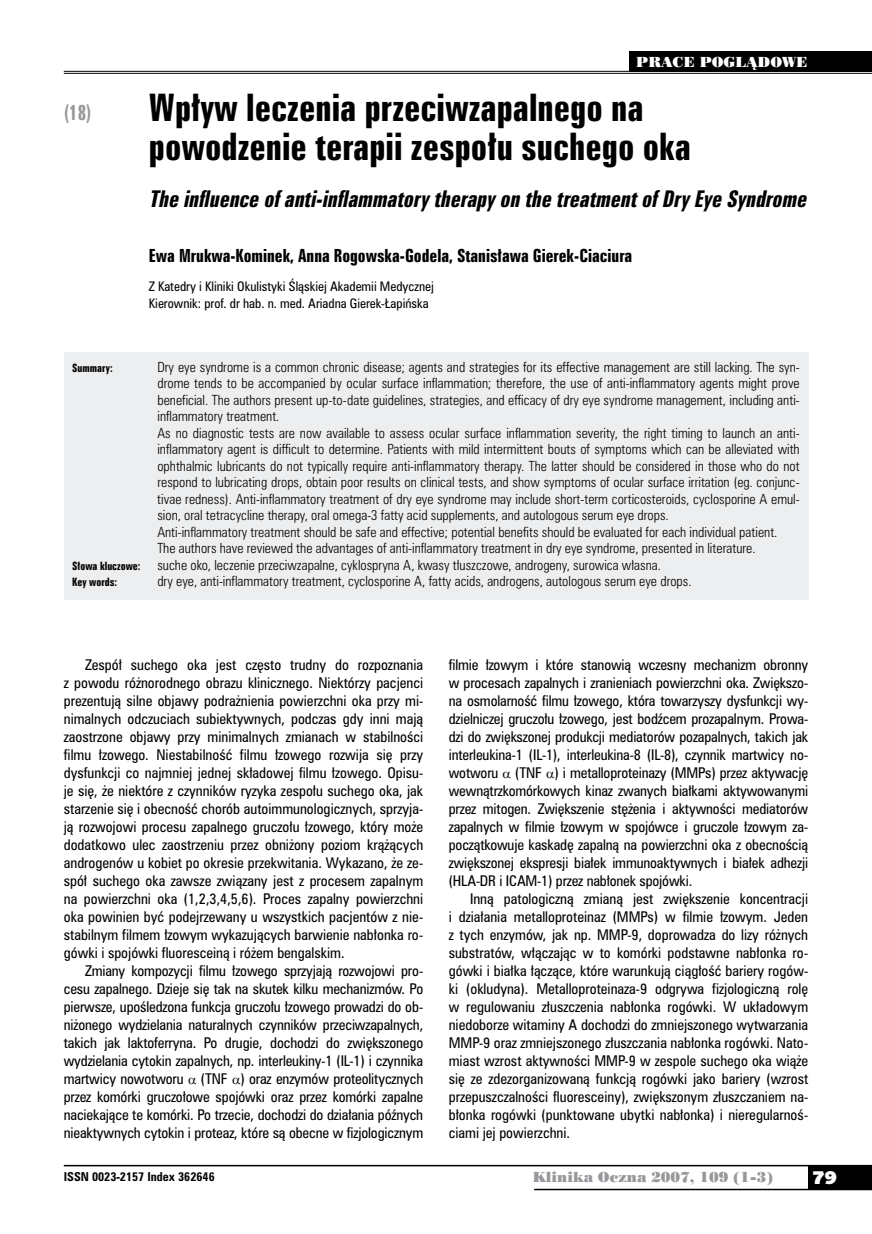
<style>
.page{position:relative;width:872px;height:1234px;background:#fff}
.page>*{position:absolute;margin:0;border:0;box-sizing:border-box;transform-origin:0 0}
.t1{font:34.5px/39px "Zurich Bd X Cn PL";color:#000}
.t2{font:italic 21px "Zurich Bd X Cn PL";color:#000}
.t3{font:19.5px "Zurich Bd X Cn PL";color:#98989c;scale:.9 1}
.t4{font:18px "Humanst 531 U Blk PL";color:#fff}
.t5{font:16.5px "Zurich Bd X Cn PL";color:#000}
.t6{font:13.5px/18px "Zurich Cn PL";letter-spacing:-.01em;color:#000;text-align:justify}
.t7{font:13.5px "Poster Bodoni PL";color:#98989c}
.t8{font:13.5px "Poster Bodoni PL";color:#fff}
.t9{font:12.75px/16.5px "Zurich Lt Cn PL";color:#000}
.t10{font:12px/16.5px "Zurich Cn PL";color:#000}
.t11{font:700 11.25px "Zurich Cn PL";color:#000}
.t12{font:10.5px "Zurich Bd X Cn PL";color:#000}
</style>
<div class="page">
<div style="left:808px;top:1165px;width:64px;height:24px;background:#000"></div>
<hr style="left:64px;top:1164px;width:808px;height:2px;background:#000">
<hr style="left:534px;top:1188px;width:338px;height:1px;background:#000">
<div style="left:64px;top:353px;width:744px;height:247px;background:#edeeef"></div>
<hr style="left:64px;top:71px;width:808px;height:1px;background:#000">
<hr style="left:64px;top:73px;width:808px;height:1px;background:#000">
<div style="left:630px;top:51px;width:242px;height:21px;background:#000"></div>
<h3 class="t3" style="left:64px;top:100px;width:32px">(18)</h3>
<p class="t8" style="left:636px;top:53px;width:173px">PRACE POGLĄDOWE</p>
<h1 class="t1" style="left:149px;top:88px;width:543px">Wpływ leczenia przeciwzapalnego na powodzenie terapii zespołu suchego oka</h1>
<h2 class="t2" style="left:149px;top:185px;width:664px">The influence ofanti-inflammatorytherapyon the treatmentofDryEye Syndrome</h2>
<p class="t5" style="left:149px;top:245px;width:485px">Ewa Mrukwa-Kominek, Anna Rogowska-Godela, Stanisława Gierek-Ciaciura</p>
<p class="t10" style="left:149px;top:278px;width:286px">Z Katedry i Kliniki Okulistyki Śląskiej Akademii Medycznej<br>Kierownik: prof. dr hab. n. med. Ariadna Gierek-Łapińska</p>
<p class="t12" style="left:72px;top:360px;width:42px">Summary:</p>
<p class="t9" style="left:157px;top:358px;width:644px">Dry eye syndrome is a common chronic disease; agents and strategies for its effective management are still lacking. The syn&shy;drome tends to be accompanied by ocular surface inflammation; therefore, the use of anti-inflammatory agents might prove beneficial. The authors present up-to-date guidelines, strategies, and efficacy of dry eye syndrome management, including anti&shy;inflammatory treatment.<br>As no diagnostic tests are now available to assess ocular surface inflammation severity, the right timing to launch an anti&shy;inflammatory agent is difficult to determine. Patients with mild intermittent bouts of symptoms which can be alleviated with ophthalmic lubricants do not typically require anti-inflammatory therapy. The latter should be considered in those who do not respond to lubricating drops, obtain poor results on clinical tests, and show symptoms of ocular surface irritation (eg. conjunc&shy;tivae redness). Anti-inflammatory treatment of dry eye syndrome may include short-term corticosteroids, cyclosporine A emul&shy;sion, oral tetracycline therapy, oral omega-3 fatty acid supplements, and autologous serum eye drops.<br>Anti-inflammatory treatment should be safe and effective; potential benefits should be evaluated for each individual patient.<br>The authors have reviewed the advantages of anti-inflammatory treatment in dry eye syndrome, presented in literature.</p>
<p class="t12" style="left:72px;top:558px;width:70px">Słowa kluczowe:</p>
<p class="t9" style="left:157px;top:556px;width:505px">suche oko, leczenie przeciwzapalne, cyklospryna A, kwasy tłuszczowe, androgeny, surowica własna.</p>
<p class="t12" style="left:72px;top:575px;width:46px">Key words:</p>
<p class="t9" style="left:157px;top:573px;width:536px">dry eye, anti-inflammatory treatment, cyclosporine A, fatty acids, androgens, autologous serum eye drops.</p>
<p class="t6" style="left:64px;top:655px;width:361px;text-indent:21px">Zespół suchego oka jest często trudny do rozpoznania z powodu różnorodnego obrazu klinicznego. Niektórzy pacjenci prezentują silne objawy podrażnienia powierzchni oka przy mi&shy;nimalnych odczuciach subiektywnych, podczas gdy inni mają zaostrzone objawy przy minimalnych zmianach w stabilności filmu łzowego. Niestabilność filmu łzowego rozwija się przy dysfunkcji co najmniej jednej składowej filmu łzowego. Opisu&shy;je się, że niektóre z czynników ryzyka zespołu suchego oka, jak starzenie się i obecność chorób autoimmunologicznych, sprzyja&shy;ją rozwojowi procesu zapalnego gruczołu łzowego, który może dodatkowo ulec zaostrzeniu przez obniżony poziom krążących androgenów u kobiet po okresie przekwitania. Wykazano, że ze&shy;spół suchego oka zawsze związany jest z procesem zapalnym na powierzchni oka (1,2,3,4,5,6). Proces zapalny powierzchni oka powinien być podejrzewany u wszystkich pacjentów z nie&shy;stabilnym filmem łzowym wykazujących barwienie nabłonka ro&shy;gówki i spojówki fluoresceiną i różem bengalskim.</p>
<p class="t6" style="left:64px;top:961px;width:361px;text-indent:21px">Zmiany kompozycji filmu łzowego sprzyjają rozwojowi pro&shy;cesu zapalnego. Dzieje się tak na skutek kilku mechanizmów. Po pierwsze, upośledzona funkcja gruczołu łzowego prowadzi do ob&shy;niżonego wydzielania naturalnych czynników przeciwzapalnych, takich jak laktoferryna. Po drugie, dochodzi do zwiększonego wydzielania cytokin zapalnych, np. interleukiny-1 (IL-1) i czynnika martwicy nowotworu</p>
<p class="t6" style="left:64px;top:1069px;width:361px;text-indent:137px">(TNF ) oraz enzymów proteolitycznych przez komórki gruczołowe spojówki oraz przez komórki zapalne naciekające te komórki. Po trzecie, dochodzi do działania późnych nieaktywnych cytokin i proteaz, które są obecne w fizjologicznym</p>
<p class="t6" style="left:449px;top:655px;width:361px">filmie łzowym i które stanowią wczesny mechanizm obronny w procesach zapalnych i zranieniach powierzchni oka. Zwiększo&shy;na osmolarność filmu łzowego, która towarzyszy dysfunkcji wy&shy;dzielniczej gruczołu łzowego, jest bodźcem prozapalnym. Prowa&shy;dzi do zwiększonej produkcji mediatorów pozapalnych, takich jak interleukina-1 (IL-1), interleukina-8 (IL-8), czynnik martwicy no&shy;wotworu (TNF ) i metalloproteinazy (MMPs) przez aktywację wewnątrzkomórkowych kinaz zwanych białkami aktywowanymi przez mitogen. Zwiększenie stężenia i aktywności mediatorów zapalnych w filmie łzowym w spojówce i gruczole łzowym za&shy;początkowuje kaskadę zapalną na powierzchni oka z obecnością zwiększonej ekspresji białek immunoaktywnych i białek adhezji (HLA-DR i ICAM-1) przez nabłonek spojówki.</p>
<p class="t6" style="left:449px;top:889px;width:361px;text-indent:21px">Inną patologiczną zmianą jest zwiększenie koncentracji i działania metalloproteinaz (MMPs) w filmie łzowym. Jeden z tych enzymów, jak np. MMP-9, doprowadza do lizy różnych substratów, włączając w to komórki podstawne nabłonka ro&shy;gówki i białka łączące, które warunkują ciągłość bariery rogów&shy;ki (okludyna). Metalloproteinaza-9 odgrywa fizjologiczną rolę w regulowaniu złuszczenia nabłonka rogówki. W układowym niedoborze witaminy A dochodzi do zmniejszonego wytwarzania MMP-9 oraz zmniejszonego złuszczania nabłonka rogówki. Nato&shy;miast wzrost aktywności MMP-9 w zespole suchego oka wiąże się ze zdezorganizowaną funkcją rogówki jako bariery (wzrost przepuszczalności fluoresceiny), zwiększonym złuszczaniem na&shy;błonka rogówki (punktowane ubytki nabłonka) i nieregularnoś&shy;ciami jej powierzchni.</p>
<p class="t11" style="left:64px;top:1168px;width:152px">ISSN 0023-2157 Index 362646</p>
<p class="t7" style="left:532px;top:1168px;width:242px">Klinika Oczna 2007, 109 (1-3)</p>
<h3 class="t4" style="left:812px;top:1165px;width:26px">79</h3>
</div>
